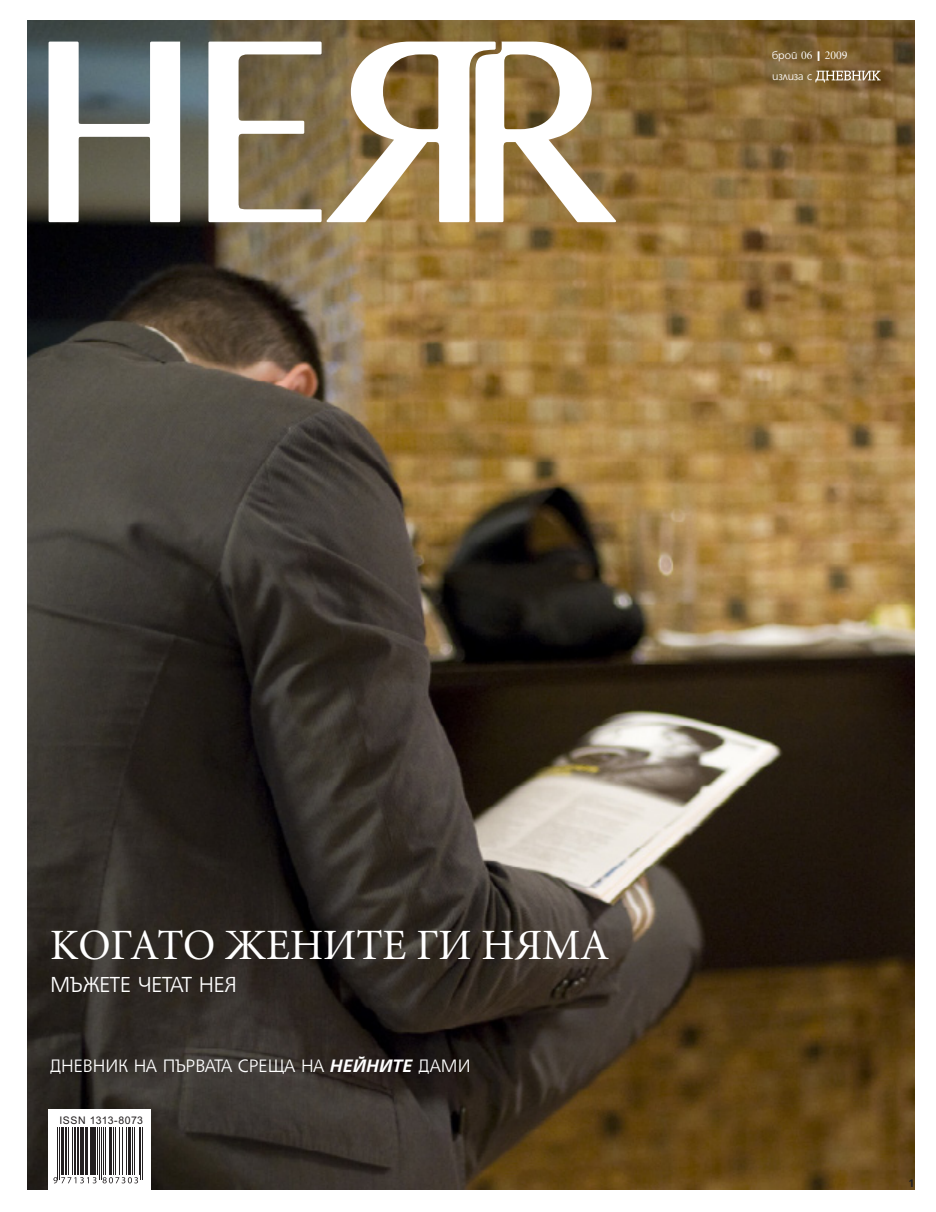
<style>
.page{position:relative;width:936px;height:1212px;background:#fff}
.page>*{position:absolute;margin:0;border:0;box-sizing:border-box;transform-origin:0 0}
.zaglavie_malyk_mater{font:43.2px "SP Lulin";color:#fff}
.zaglavie_malyk_mater-2{font:300 23.55px "HS Grotesk Bg";color:#fff}
.zaglavie_malyk_mater-3{font:300 19.5px "HS Grotesk Bg";color:#fff}
.osnoven_txt{font:12px "SP Lulin Fine";color:#fff}
.osnoven_txt-2{font:300 12px "HS Grotesk Bg";color:#fff}
.t1{font:700 12px "HS Grotesk Bg";color:#231f20}
.osnoven_txt-3{font:10.5px "SP Ariel";letter-spacing:.04em;color:#231f20}
.s1{font-family:"HS Grotesk Bg";font-weight:300}
.s2{font-family:"HS Grotesk Bg";font-weight:900}
.s3{font-weight:700;font-style:italic}
</style>
<div class="page">
<img style="left:27px;top:20px;width:887px;height:1170px">
<svg style="left:495px;top:42px;width:121px;height:180px"></svg>
<svg style="left:49px;top:42px;width:446px;height:180px"></svg>
<svg style="left:815px;top:71px;width:65px;height:11px"></svg>
<div style="left:48px;top:1109px;width:103px;height:82px;background:#fff"></div>
<hr style="left:58px;top:1127px;width:1px;height:53px;background:#231f20">
<hr style="left:59px;top:1127px;width:1px;height:53px;background:#231f20">
<hr style="left:61px;top:1127px;width:3px;height:47px;background:#231f20">
<hr style="left:65px;top:1127px;width:1px;height:47px;background:#231f20">
<hr style="left:68px;top:1127px;width:1px;height:47px;background:#231f20">
<hr style="left:72px;top:1127px;width:1px;height:47px;background:#231f20">
<hr style="left:74px;top:1127px;width:1px;height:47px;background:#231f20">
<hr style="left:77px;top:1127px;width:2px;height:47px;background:#231f20">
<hr style="left:80px;top:1127px;width:4px;height:47px;background:#231f20">
<hr style="left:85px;top:1127px;width:1px;height:47px;background:#231f20">
<hr style="left:86px;top:1127px;width:2px;height:47px;background:#231f20">
<hr style="left:90px;top:1127px;width:2px;height:47px;background:#231f20">
<hr style="left:93px;top:1127px;width:3px;height:47px;background:#231f20">
<hr style="left:97px;top:1127px;width:1px;height:47px;background:#231f20">
<hr style="left:99px;top:1127px;width:1px;height:53px;background:#231f20">
<hr style="left:101px;top:1127px;width:1px;height:53px;background:#231f20">
<hr style="left:103px;top:1127px;width:1px;height:47px;background:#231f20">
<hr style="left:105px;top:1127px;width:1px;height:47px;background:#231f20">
<hr style="left:109px;top:1127px;width:2px;height:47px;background:#231f20">
<hr style="left:113px;top:1127px;width:1px;height:47px;background:#231f20">
<hr style="left:115px;top:1127px;width:1px;height:47px;background:#231f20">
<hr style="left:119px;top:1127px;width:1px;height:47px;background:#231f20">
<hr style="left:122px;top:1127px;width:1px;height:47px;background:#231f20">
<hr style="left:126px;top:1127px;width:1px;height:47px;background:#231f20">
<hr style="left:128px;top:1127px;width:2px;height:47px;background:#231f20">
<hr style="left:132px;top:1127px;width:1px;height:47px;background:#231f20">
<hr style="left:134px;top:1127px;width:1px;height:47px;background:#231f20">
<hr style="left:139px;top:1127px;width:1px;height:47px;background:#231f20">
<hr style="left:141px;top:1127px;width:1px;height:53px;background:#231f20">
<hr style="left:142px;top:1127px;width:1px;height:53px;background:#231f20">
<svg style="left:53px;top:1177px;width:43px;height:6px"></svg>
<svg style="left:103px;top:1177px;width:35px;height:6px"></svg>
<p class="osnoven_txt" style="left:772px;top:49px;width:77px"><span class="s1">брой</span> 06 <span class="s2">|</span> 2009</p>
<p class="osnoven_txt-2" style="left:772px;top:70px;width:41px">излиза с</p>
<p class="zaglavie_malyk_mater" style="left:50px;top:924px;width:560px">когато жените ги няма</p>
<p class="zaglavie_malyk_mater-2" style="left:50px;top:971px;width:188px">мъжете четат НЕЯ</p>
<p class="zaglavie_malyk_mater-3" style="left:50px;top:1054px;width:422px">дневник на първата среща на <span class="s3">нейните</span> дами</p>
<p class="osnoven_txt-3" style="left:59px;top:1115px;width:85px">ISSN 1313-8073</p>
<p class="t1" style="left:908px;top:1177px;width:8px">1</p>
</div>
